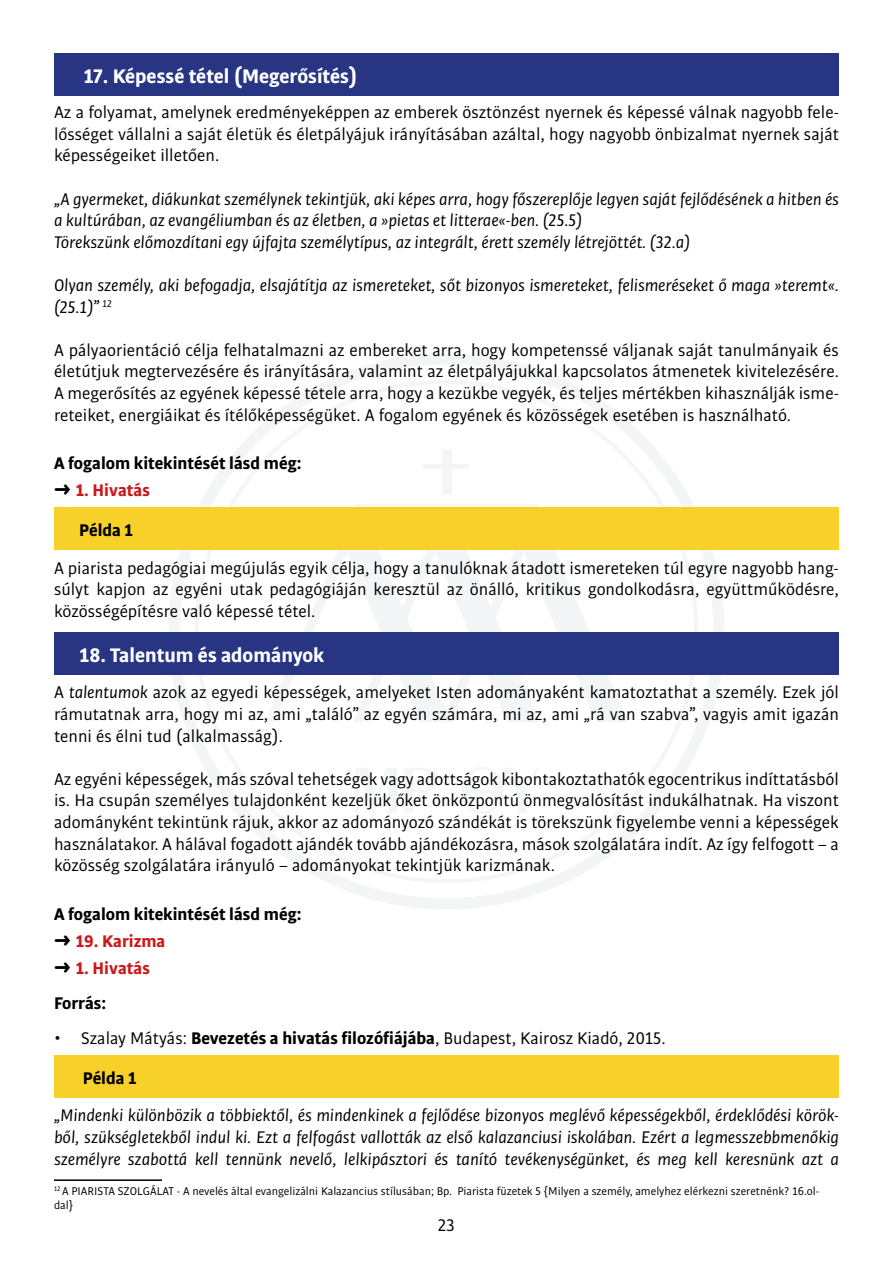
<style>
.page{position:relative;width:893px;height:1263px;background:#fff}
.page>*{position:absolute;margin:0;border:0;box-sizing:border-box;transform-origin:0 0}
.t1{font:700 21px "Bulo";color:#fff}
.t2{font:18px/21.6px "Bulo";color:#000;text-align:justify}
.t3{font:italic 18px/21.6px "Bulo";color:#000}
.t4{font:700 18px/27px "Bulo";color:#000}
.t5{font:12px/14.4px "Bulo";color:#000}
.s1{font-family:"Arial Unicode MS";font-weight:400}
.s2{color:#cd1719}
.s3{font-style:italic}
.s4{font-weight:700}
</style>
<div class="page">
<svg style="left:168px;top:354px;width:556px;height:555px"></svg>
<svg style="left:265px;top:550px;width:363px;height:172px"></svg>
<div style="left:424px;top:464px;width:45px;height:5px;background:#f4f5f7"></div>
<div style="left:442px;top:450px;width:9px;height:45px;background:#f4f5f7"></div>
<svg style="left:356px;top:768px;width:41px;height:45px"></svg>
<svg style="left:404px;top:768px;width:35px;height:45px"></svg>
<svg style="left:461px;top:767px;width:78px;height:47px"></svg>
<hr style="left:468px;top:790px;width:30px;height:2px;background:#1c2f5c">
<div style="left:54px;top:53px;width:785px;height:43px;background:#283583"></div>
<div style="left:54px;top:508px;width:785px;height:42px;background:#f7d129"></div>
<div style="left:54px;top:633px;width:785px;height:42px;background:#283583"></div>
<div style="left:54px;top:1055px;width:785px;height:43px;background:#f7d129"></div>
<hr style="left:54px;top:1179px;width:108px;height:2px;background:#000">
<p class="t1" style="left:84px;top:62px;width:275px">17. Képessé tétel (Megerősítés)</p>
<p class="t2" style="left:54px;top:101px;width:786px">Az a folyamat, amelynek eredményeképpen az emberek ösztönzést nyernek és képessé válnak nagyobb fele&shy;lősséget vállalni a saját életük és életpályájuk irányításában azáltal, hogy nagyobb önbizalmat nyernek saját képességeiket illetően.</p>
<p class="t3" style="left:54px;top:188px;width:786px">„A gyermeket, diákunkat személynek tekintjük, aki képes arra, hogy főszereplője legyen saját fejlődésének a hitben és a kultúrában, az evangéliumban és az életben, a »pietas et litterae«-ben. (25.5)<br>Törekszünk előmozdítani egy újfajta személytípus, az integrált, érett személy létrejöttét. (32.a)</p>
<p class="t3" style="left:54px;top:274px;width:786px">Olyan személy, aki befogadja, elsajátítja az ismereteket, sőt bizonyos ismereteket, felismeréseket ő maga »teremt«. (25.1)” <sup>12</sup></p>
<p class="t2" style="left:54px;top:339px;width:786px">A pályaorientáció célja felhatalmazni az embereket arra, hogy kompetenssé váljanak saját tanulmányaik és életútjuk megtervezésére és irányítására, valamint az életpályájukkal kapcsolatos átmenetek kivitelezésére.<br>A megerősítés az egyének képessé tétele arra, hogy a kezükbe vegyék, és teljes mértékben kihasználják isme&shy;reteiket, energiáikat és ítélőképességüket. A fogalom egyének és közösségek esetében is használható.</p>
<p class="t4" style="left:54px;top:450px;width:249px">A fogalom kitekintését lásd még: <span class="s1">➜</span> <span class="s2">1. Hivatás</span></p>
<p class="t4" style="left:79px;top:516px;width:55px">Példa 1</p>
<p class="t2" style="left:54px;top:557px;width:786px">A piarista pedagógiai megújulás egyik célja, hogy a tanulóknak átadott ismereteken túl egyre nagyobb hang&shy;súlyt kapjon az egyéni utak pedagógiáján keresztül az önálló, kritikus gondolkodásra, együttműködésre, közösségépítésre való képessé tétel.</p>
<p class="t1" style="left:79px;top:641px;width:246px">18. Talentum és adományok</p>
<p class="t2" style="left:54px;top:681px;width:786px">A <span class="s3">talentumok</span> azok az egyedi képességek, amelyeket Isten adományaként kamatoztathat a személy. Ezek jól rámutatnak arra, hogy mi az, ami <span class="s3">„</span>találó” az egyén számára, mi az, ami <span class="s3">„</span>rá van szabva”, vagyis amit igazán tenni és élni tud (alkalmasság).</p>
<p class="t2" style="left:54px;top:768px;width:786px">Az egyéni képességek, más szóval tehetségek vagy adottságok kibontakoztathatók egocentrikus indíttatásból is. Ha csupán személyes tulajdonként kezeljük őket önközpontú önmegvalósítást indukálhatnak. Ha viszont adományként tekintünk rájuk, akkor az adományozó szándékát is törekszünk figyelembe venni a képességek használatakor. A hálával fogadott ajándék tovább ajándékozásra, mások szolgálatára indít. Az így felfogott – a közösség szolgálatára irányuló – adományokat tekintjük karizmának.</p>
<p class="t4" style="left:54px;top:900px;width:249px">A fogalom kitekintését lásd még: <span class="s1">➜</span> <span class="s2">19. Karizma<br></span><span class="s1">➜</span> <span class="s2">1. Hivatás</span></p>
<p class="t4" style="left:54px;top:989px;width:54px">Forrás:</p>
<p class="t2" style="left:83px;top:1018px;width:584px;line-height:39.5px;text-indent:-29px">• Szalay Mátyás: <span class="s4">Bevezetés a hivatás filozófiájába</span>, Budapest, Kairosz Kiadó, 2015.<br><span class="s4">Példa 1</span></p>
<p class="t3" style="left:54px;top:1104px;width:786px;text-align:justify">„Mindenki különbözik a többiektől, és mindenkinek a fejlődése bizonyos meglévő képességekből, érdeklődési körök&shy;ből, szükségletekből indul ki. Ezt a felfogást vallották az első kalazanciusi iskolában. Ezért a legmesszebbmenőkig személyre szabottá kell tennünk nevelő, lelkipásztori és tanító tevékenységünket, és meg kell keresnünk azt a</p>
<p class="t5" style="left:54px;top:1183px;width:767px"><sup>12</sup> A PIARISTA SZOLGÁLAT - A nevelés által evangelizálni Kalazancius stílusában; Bp. Piarista füzetek 5 {Milyen a személy, amelyhez elérkezni szeretnénk? 16.ol&shy;dal}</p>
<p class="t2" style="left:438px;top:1214px;width:19px">23</p>
</div>
